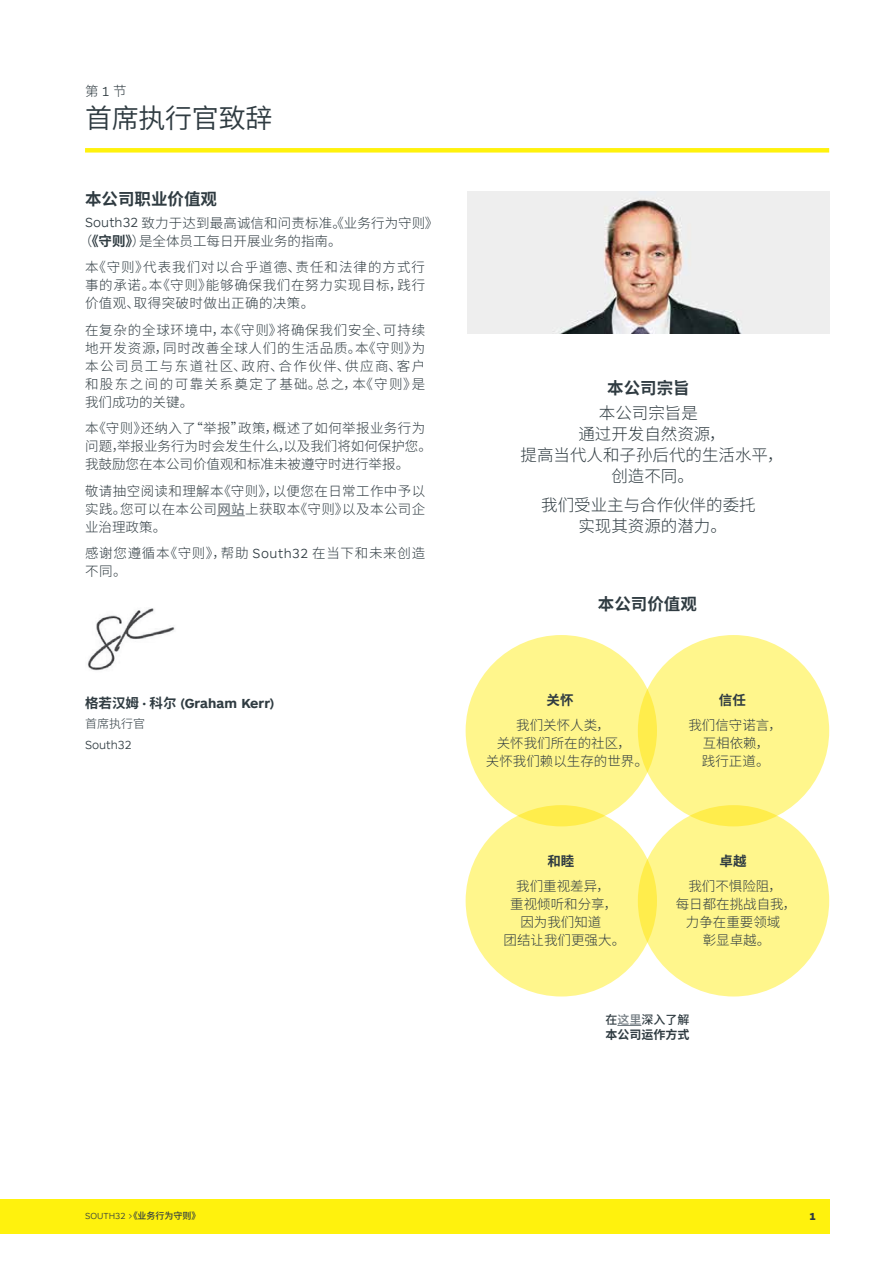
<style>
.page{position:relative;width:893px;height:1263px;background:#fff}
.page>*{position:absolute;margin:0;border:0;box-sizing:border-box;transform-origin:0 0}
.t1{font:27px "Source Han Sans CN";letter-spacing:-.01em;color:#2f3b41}
.t2{font:300 16.5px/21px "Source Han Sans CN";color:#2f3b41;text-align:center}
.t3{font:700 16.5px "Source Han Sans CN";color:#2f3b41}
.t4{font:300 13.5px/18px "Source Han Sans CN";letter-spacing:.01em;color:#2f3b41;text-align:center}
.t5{font:300 13.5px/18px "Source Han Sans CN";letter-spacing:.055em;color:#2f3b41}
.t6{font:700 13.5px "ARS Maquette Pro";color:#2f3b41}
.t7{font:700 13.5px "Source Han Sans CN";color:#2f3b41}
.t8{font:700 12px/15.8px "Source Han Sans CN";color:#2f3b41}
.t9{font:300 12px "ARS Maquette Pro";color:#2f3b41}
.t10{font:300 12px "Source Han Sans CN";color:#2f3b41}
.t11{font:900 10.5px "ARS Maquette Pro";color:#2f3b41}
.t12{font:300 9px "ARS Maquette Pro";color:#2f3b41}
.s1{font-family:"ARS Maquette Pro"}
.s2{font-weight:700}
.s3{font-weight:500;color:#70797f}
.s4{font-family:"Source Han Sans CN"}
.s5{font-weight:500}
.s6{font-family:"Source Han Sans CN";font-weight:500}
</style>
<div class="page">
<img style="left:468px;top:191px;width:361px;height:142px">
<div style="left:85px;top:148px;width:744px;height:5px;background:#fff20d"></div>
<svg style="left:217px;top:515px;width:28px;height:1px"></svg>
<div style="left:466px;top:635px;width:191px;height:191px;background:#fff68c;border-radius:50%"></div>
<div style="left:466px;top:805px;width:191px;height:191px;background:#fff68c;border-radius:50%"></div>
<div style="left:638px;top:635px;width:191px;height:191px;background:#fff68c;border-radius:50%"></div>
<div style="left:638px;top:805px;width:191px;height:191px;background:#fff68c;border-radius:50%"></div>
<svg style="left:617px;top:1025px;width:24px;height:1px"></svg>
<img style="left:87px;top:608px;width:88px;height:63px">
<div style="left:0;top:1199px;width:829px;height:34px;background:#fff20d"></div>
<p class="t4" style="left:85px;top:83px;width:43px">第<span class="s1">1</span>节</p>
<h1 class="t1" style="left:85px;top:103px;width:189px">首席执行官致辞</h1>
<p class="t3" style="left:85px;top:190px;width:133px">本公司职业价值观</p>
<p class="t4" style="left:79px;top:214px;width:361px;text-align:left;text-indent:6px"><span class="s1">South32</span> 致力于达到最高诚信和问责标准。《业务行为守则》（<span class="s2">《守则》</span>）是全体员工每日开展业务的指南。</p>
<p class="t4" style="left:85px;top:259px;width:342px;text-align:justify">本《守则》代表我们对以合乎道德、责任和法律的方式行事的承诺。本《守则》能够确保我们在努力实现目标，践行价值观、取得突破时做出正确的决策。</p>
<p class="t4" style="left:85px;top:321px;width:342px;text-align:justify">在复杂的全球环境中，本《守则》将确保我们安全、可持续地开发资源，同时改善全球人们的生活品质。本《守则》为本公司员工与东道社区、政府、合作伙伴、供应商、客户和股东之间的可靠关系奠定了基础。总之，本《守则》是我们成功的关键。</p>
<p class="t4" style="left:85px;top:419px;width:349px;text-align:left">本《守则》还纳入了“举报”政策，概述了如何举报业务行为问题，举报业务行为时会发生什么，以及我们将如何保护您。我鼓励您在本公司价值观和标准未被遵守时进行举报。</p>
<p class="t4" style="left:85px;top:482px;width:342px;text-align:justify">敬请抽空阅读和理解本《守则》，以便您在日常工作中予以实践。您可以在本公司<span class="s3">网站</span>上获取本《守则》以及本公司企业治理政策。</p>
<p class="t5" style="left:85px;top:544px;width:342px">感谢您遵循本《守则》，帮助 <span class="s1">South32</span> 在当下和未来创造不同。</p>
<p class="t6" style="left:85px;top:694px;width:191px"><span class="s4">格若汉姆</span> · <span class="s4">科尔</span> (Graham Kerr)</p>
<p class="t10" style="left:85px;top:717px;width:61px">首席执行官</p>
<p class="t9" style="left:85px;top:737px;width:48px">South32</p>
<p class="t3" style="left:607px;top:378px;width:84px">本公司宗旨</p>
<p class="t2" style="left:521px;top:403px;width:264px">本公司宗旨是<br>通过开发自然资源，<br>提高当代人和子孙后代的生活水平，创造不同。</p>
<p class="t2" style="left:541px;top:495px;width:216px">我们受业主与合作伙伴的委托实现其资源的潜力。</p>
<p class="t3" style="left:598px;top:595px;width:100px">本公司价值观</p>
<p class="t7" style="left:547px;top:692px;width:28px">关怀</p>
<p class="t4" style="left:486px;top:716px;width:164px">我们关怀人类，<br>关怀我们所在的社区，<br>关怀我们赖以生存的世界。</p>
<p class="t7" style="left:547px;top:854px;width:28px">和睦</p>
<p class="t4" style="left:503px;top:877px;width:123px">我们重视差异，<br>重视倾听和分享，因为我们知道<br>团结让我们更强大。</p>
<p class="t7" style="left:719px;top:692px;width:28px">信任</p>
<p class="t4" style="left:688px;top:716px;width:95px">我们信守诺言，互相依赖，<br>践行正道。</p>
<p class="t7" style="left:720px;top:854px;width:28px">卓越</p>
<p class="t4" style="left:676px;top:877px;width:122px">我们不惧险阻，<br>每日都在挑战自我，力争在重要领域<br>彰显卓越。</p>
<p class="t8" style="left:605px;top:1012px;width:85px"><span class="s5">在</span><span class="s3">这里</span><span class="s5">深入了解</span>本公司运作方式</p>
<p class="t12" style="left:85px;top:1210px;width:117px">SOUTH32 &gt;<span class="s6">《业务行为守则》</span></p>
<p class="t11" style="left:809px;top:1209px;width:8px">1</p>
</div>
